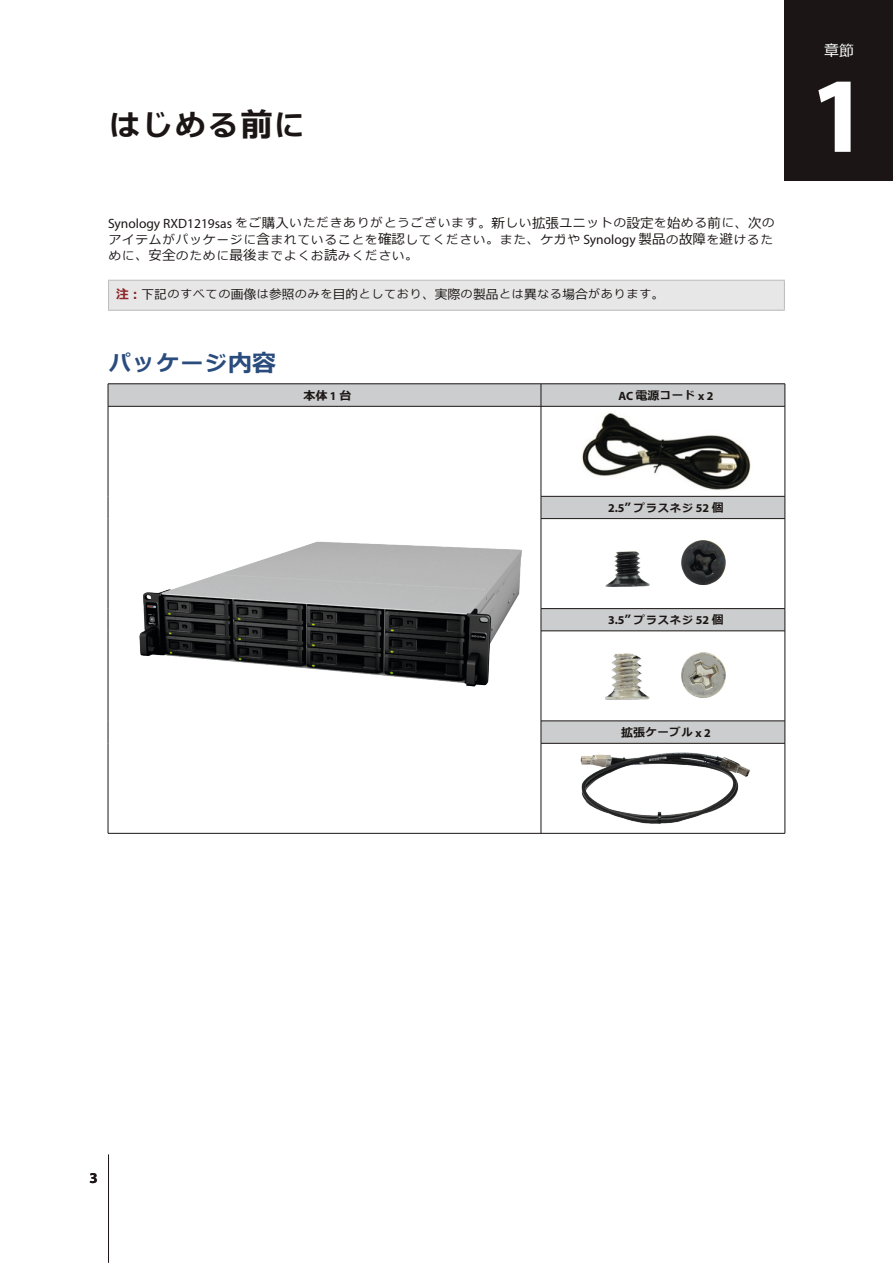
<style>
.page{position:relative;width:893px;height:1263px;background:#fff}
.page>*{position:absolute;margin:0;border:0;box-sizing:border-box;transform-origin:0 0}
.ChapterNum{font:700 108px "Myriad Pro";color:#fff}
.H1-ChapterTitle{font:700 29.85px "Meiryo";color:#1b1615}
.H3-sidebar{font:700 21.6px "Meiryo";letter-spacing:.11em;color:#2a4c7d}
.Chapter-center{font:15px "Meiryo";color:#fff}
.PageNumber-sidebar{font:700 15px "Myriad Pro";color:#1b1615}
.Body-sidebar{font:12.15px/16.2px "Meiryo";letter-spacing:.11em;color:#1b1615;text-align:justify}
.XHeadCenter{font:700 12px "Myriad Pro";color:#1b1615}
.XHeadCenter-2{font:700 12px "Meiryo";color:#1b1615}
.Warning-sidebar{font:11.55px "Meiryo";letter-spacing:.11em;color:#1b1615}
.XHeadCenter-3{font:700 10.8px "Meiryo";color:#1b1615}
.s1{font-size:33px}
.s2{font-family:"Myriad Pro";font-size:13.5px}
.s3{font-size:13.5px}
.s4{font-weight:700;font-size:12.75px;color:#8e2629}
.s5{font-size:12.75px}
.s6{font-size:24px}
.s7{font-family:"Myriad Pro"}
.s8{font-family:"Meiryo"}
.s9{font-family:"Meiryo";font-size:10.8px}
.s10{font-size:12px}
.s11{font-family:"Myriad Pro";font-size:12px}
</style>
<div class="page">
<div style="left:109px;top:280px;width:675px;height:30px;background:#e7e7e7"></div>
<hr style="left:108px;top:280px;width:677px;height:1px;background:#bfbfc0">
<svg style="left:108px;top:281px;width:1px;height:29px"></svg>
<svg style="left:784px;top:281px;width:1px;height:29px"></svg>
<hr style="left:108px;top:310px;width:677px;height:1px;background:#bfbfc0">
<svg style="left:109px;top:384px;width:676px;height:359px"></svg>
<hr style="left:108px;top:833px;width:433px;height:1px;background:#1b1615">
<svg style="left:108px;top:384px;width:1px;height:22px"></svg>
<hr style="left:108px;top:383px;width:433px;height:1px;background:#1b1615">
<svg style="left:541px;top:384px;width:1px;height:22px"></svg>
<svg style="left:785px;top:384px;width:1px;height:22px"></svg>
<hr style="left:541px;top:383px;width:244px;height:1px;background:#1b1615">
<hr style="left:108px;top:406px;width:1px;height:90px;background:#1b1615">
<svg style="left:108px;top:496px;width:1px;height:23px"></svg>
<hr style="left:108px;top:519px;width:1px;height:90px;background:#1b1615">
<svg style="left:108px;top:609px;width:1px;height:22px"></svg>
<hr style="left:108px;top:631px;width:1px;height:90px;background:#1b1615">
<svg style="left:108px;top:721px;width:1px;height:22px"></svg>
<hr style="left:108px;top:743px;width:1px;height:90px;background:#1b1615">
<hr style="left:108px;top:406px;width:433px;height:1px;background:#1b1615">
<hr style="left:541px;top:406px;width:1px;height:90px;background:#1b1615">
<hr style="left:785px;top:406px;width:1px;height:90px;background:#1b1615">
<hr style="left:541px;top:406px;width:244px;height:1px;background:#1b1615">
<svg style="left:541px;top:497px;width:1px;height:21px"></svg>
<svg style="left:785px;top:496px;width:1px;height:23px"></svg>
<hr style="left:541px;top:496px;width:244px;height:1px;background:#1b1615">
<hr style="left:541px;top:519px;width:1px;height:90px;background:#1b1615">
<hr style="left:785px;top:519px;width:1px;height:90px;background:#1b1615">
<hr style="left:541px;top:518px;width:244px;height:1px;background:#1b1615">
<svg style="left:541px;top:609px;width:1px;height:22px"></svg>
<svg style="left:785px;top:609px;width:1px;height:22px"></svg>
<hr style="left:541px;top:608px;width:244px;height:1px;background:#1b1615">
<hr style="left:541px;top:631px;width:1px;height:90px;background:#1b1615">
<hr style="left:785px;top:631px;width:1px;height:90px;background:#1b1615">
<hr style="left:541px;top:631px;width:244px;height:1px;background:#1b1615">
<svg style="left:541px;top:722px;width:1px;height:21px"></svg>
<svg style="left:785px;top:721px;width:1px;height:22px"></svg>
<hr style="left:541px;top:721px;width:244px;height:1px;background:#1b1615">
<hr style="left:541px;top:743px;width:1px;height:90px;background:#1b1615">
<hr style="left:785px;top:743px;width:1px;height:90px;background:#1b1615">
<hr style="left:541px;top:743px;width:244px;height:1px;background:#1b1615">
<hr style="left:541px;top:833px;width:244px;height:1px;background:#1b1615">
<img style="left:126px;top:525px;width:403px;height:184px">
<img style="left:578px;top:411px;width:176px;height:81px">
<img style="left:606px;top:540px;width:120px;height:47px">
<img style="left:606px;top:652px;width:120px;height:47px">
<div style="left:785px;top:0;width:108px;height:180px;background:#1b1615"></div>
<hr style="left:108px;top:1154px;width:1px;height:109px;background:#1b1615">
<img style="left:580px;top:752px;width:170px;height:71px">
<p class="H1-ChapterTitle" style="left:110px;top:104px;width:196px">はじめる<span class="s1">前</span>に</p>
<p class="Body-sidebar" style="left:108px;top:215px;width:668px"><span class="s2">Synology RXD1219sas</span> をご<span class="s3">購入</span>いただきありがとうございます<span class="s3">。新</span>しい<span class="s3">拡張</span>ユニットの<span class="s3">設定</span>を<span class="s3">始</span>める<span class="s3">前</span>に<span class="s3">、次</span>のアイテムがパッケージに<span class="s3">含</span>まれていることを<span class="s3">確認</span>してください<span class="s3">。</span>また<span class="s3">、</span>ケガや <span class="s2">Synology</span> <span class="s3">製品</span>の<span class="s3">故障</span>を<span class="s3">避</span>けるために<span class="s3">、安全</span>のために<span class="s3">最後</span>までよくお<span class="s3">読</span>みください<span class="s3">。</span></p>
<p class="Warning-sidebar" style="left:116px;top:286px;width:550px"><span class="s4">注︓</span><span class="s5">下記</span>のすべての<span class="s5">画像</span>は<span class="s5">参照</span>のみを<span class="s5">目的</span>としており<span class="s5">、実際</span>の<span class="s5">製品</span>とは<span class="s5">異</span>なる<span class="s5">場合</span>があります<span class="s5">。</span></p>
<p class="H3-sidebar" style="left:109px;top:348px;width:168px">パッケージ<span class="s6">内容</span></p>
<p class="XHeadCenter-2" style="left:303px;top:387px;width:50px">本体 <span class="s7">1</span> 台</p>
<p class="XHeadCenter" style="left:618px;top:388px;width:96px">AC <span class="s8">電源</span><span class="s9">コード</span> x 2</p>
<p class="XHeadCenter" style="left:608px;top:500px;width:117px">2.5<span class="s8">”</span> <span class="s9">プラスネジ</span> 52 <span class="s8">個</span></p>
<p class="XHeadCenter" style="left:608px;top:612px;width:117px">3.5<span class="s8">”</span> <span class="s9">プラスネジ</span> 52 <span class="s8">個</span></p>
<p class="XHeadCenter-3" style="left:621px;top:725px;width:91px"><span class="s10">拡張</span>ケーブル <span class="s11">x 2</span></p>
<p class="Chapter-center" style="left:824px;top:40px;width:31px">章節</p>
<p class="ChapterNum" style="left:809px;top:45px;width:61px">1</p>
<p class="PageNumber-sidebar" style="left:90px;top:1168px;width:10px">3</p>
</div>
